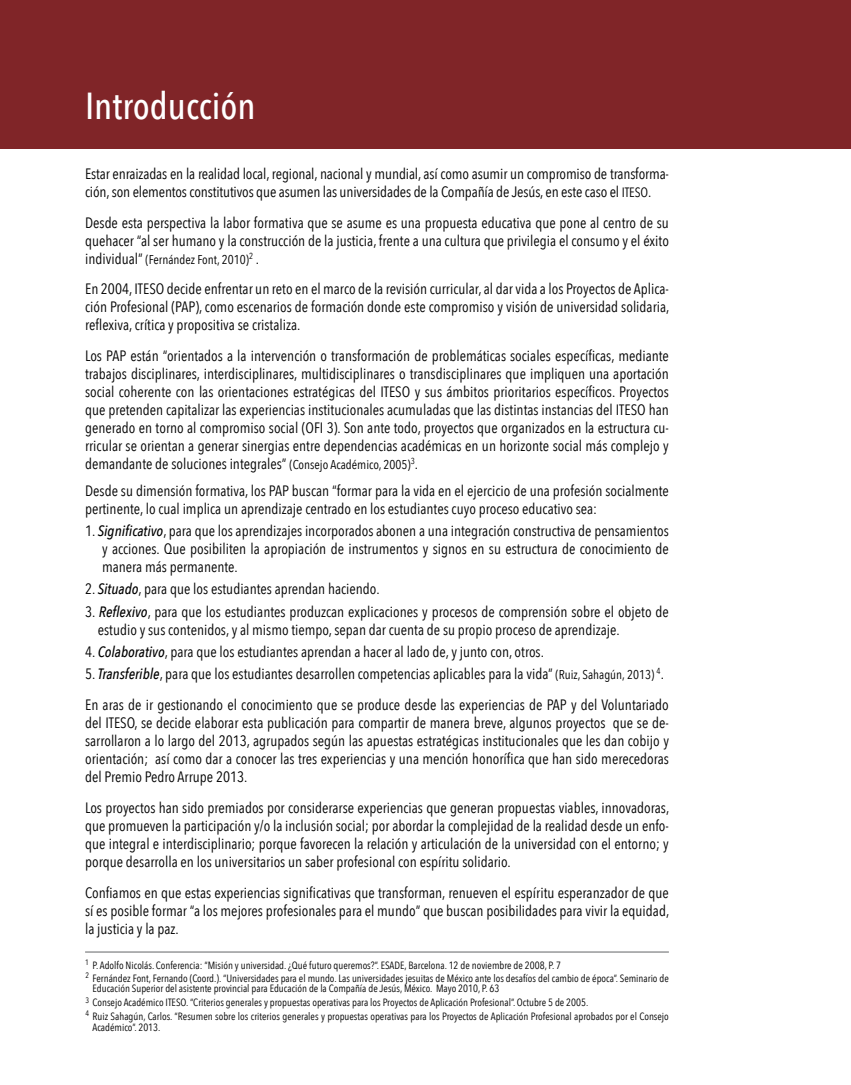
<style>
.page{position:relative;width:851px;height:1085px;background:#fff}
.page>*{position:absolute;margin:0;border:0;box-sizing:border-box;transform-origin:0 0}
.t1{font:500 37.5px "Avenir Next Condensed";color:#fff}
.t2{font:15px/18px "Avenir Next Condensed";color:#000;text-align:justify}
.t3{font:12.75px "Avenir Next Condensed";color:#000}
.t4{font:10.5px/14.1px "Avenir Next Condensed";color:#000}
.t5{font:7.8px/13.4px "Avenir Next Condensed";color:#000}
.s1{font-size:13.5px}
.s2{font-size:15px}
.s3{font-size:12.75px}
.s4{font-weight:500;font-style:italic}
</style>
<div class="page">
<div style="left:0;top:0;width:850px;height:149px;background:#802528"></div>
<hr style="left:85px;top:951px;width:583px;height:1px;background:#636466">
<h1 class="t1" style="left:85px;top:83px;width:172px">Introducción</h1>
<p class="t2" style="left:85px;top:164px;width:585px">Estar enraizadas en la realidad local, regional, nacional y mundial, así como asumir un compromiso de transforma&shy;ción, son elementos constitutivos que asumen las universidades de la Compañía de Jesús, en este caso el <span class="s1">ITESO</span>.</p>
<p class="t2" style="left:85px;top:213px;width:585px">Desde esta perspectiva la labor formativa que se asume es una propuesta educativa que pone al centro de su quehacer “al ser humano y la construcción de la justicia, frente a una cultura que privilegia el consumo y el éxito</p>
<p class="t3" style="left:85px;top:251px;width:175px"><span class="s2">individual”</span> (Fernández Font, 2010)<sup>2</sup> <span class="s2">.</span></p>
<p class="t2" style="left:85px;top:280px;width:585px">En 2004, ITESO decide enfrentar un reto en el marco de la revisión curricular, al dar vida a los Proyectos de Aplica&shy;ción Profesional (PAP), como escenarios de formación donde este compromiso y visión de universidad solidaria, reflexiva, crítica y propositiva se cristaliza.</p>
<p class="t2" style="left:85px;top:347px;width:585px">Los PAP están “orientados a la intervención o transformación de problemáticas sociales específicas, mediante trabajos disciplinares, interdisciplinares, multidisciplinares o transdisciplinares que impliquen una aportación social coherente con las orientaciones estratégicas del ITESO y sus ámbitos prioritarios específicos. Proyectos que pretenden capitalizar las experiencias institucionales acumuladas que las distintas instancias del ITESO han generado en torno al compromiso social (OFI 3). Son ante todo, proyectos que organizados en la estructura cu&shy;rricular se orientan a generar sinergias entre dependencias académicas en un horizonte social más complejo y demandante de soluciones integrales” <span class="s3">(Consejo Académico, 2005)</span><sup>3</sup>.</p>
<p class="t2" style="left:85px;top:481px;width:585px">Desde su dimensión formativa, los PAP buscan “formar para la vida en el ejercicio de una profesión socialmente pertinente, lo cual implica un aprendizaje centrado en los estudiantes cuyo proceso educativo sea:</p>
<p class="t2" style="left:102px;top:521px;width:568px;text-indent:-17px">1. <span class="s4">Significativo</span>, para que los aprendizajes incorporados abonen a una integración constructiva de pensamientos y acciones. Que posibiliten la apropiación de instrumentos y signos en su estructura de conocimiento de manera más permanente.</p>
<p class="t2" style="left:85px;top:580px;width:296px">2. <span class="s4">Situado</span>, para que los estudiantes aprendan haciendo.</p>
<p class="t2" style="left:98px;top:602px;width:572px;text-indent:-13px">3. <span class="s4">Reflexivo</span>, para que los estudiantes produzcan explicaciones y procesos de comprensión sobre el objeto de estudio y sus contenidos, y al mismo tiempo, sepan dar cuenta de su propio proceso de aprendizaje.</p>
<p class="t2" style="left:85px;top:642px;width:460px">4. <span class="s4">Colaborativo</span>, para que los estudiantes aprendan a hacer al lado de, y junto con, otros.</p>
<p class="t2" style="left:85px;top:658px;width:585px;line-height:30.8px">5. <span class="s4">Transferible</span>, para que los estudiantes desarrollen competencias aplicables para la vida” <span class="s3">(Ruiz, Sahagún, 2013)</span> <sup>4</sup>.<br>En aras de ir gestionando el conocimiento que se produce desde las experiencias de PAP y del Voluntariado</p>
<p class="t2" style="left:85px;top:713px;width:585px">del ITESO, se decide elaborar esta publicación para compartir de manera breve, algunos proyectos que se de&shy;sarrollaron a lo largo del 2013, agrupados según las apuestas estratégicas institucionales que les dan cobijo y orientación; así como dar a conocer las tres experiencias y una mención honorífica que han sido merecedoras del Premio Pedro Arrupe 2013.</p>
<p class="t2" style="left:85px;top:798px;width:585px">Los proyectos han sido premiados por considerarse experiencias que generan propuestas viables, innovadoras, que promueven la participación y/o la inclusión social; por abordar la complejidad de la realidad desde un enfo&shy;que integral e interdisciplinario; porque favorecen la relación y articulación de la universidad con el entorno; y porque desarrolla en los universitarios un saber profesional con espíritu solidario.</p>
<p class="t2" style="left:85px;top:883px;width:585px">Confiamos en que estas experiencias significativas que transforman, renueven el espíritu esperanzador de que sí es posible formar “a los mejores profesionales para el mundo” que buscan posibilidades para vivir la equidad, la justicia y la paz.</p>
<p class="t5" style="left:85px;top:955px;width:6px">1<br>2</p>
<p class="t5" style="left:85px;top:993px;width:5px">3<br>4</p>
<p class="t4" style="left:92px;top:958px;width:578px;line-height:12.6px">P. Adolfo Nicolás. Conferencia: “Misión y universidad. ¿Qué futuro queremos?”. ESADE, Barcelona. 12 de noviembre de 2008, P. 7<br>Fernández Font, Fernando (Coord.). “Universidades para el mundo. Las universidades jesuitas de México ante los desafíos del cambio de época”. Seminario de</p>
<p class="t4" style="left:92px;top:981px;width:577px">Educación Superior del asistente provincial para Educación de la Compañía de Jesús, México. Mayo 2010, P. 63<br>Consejo Académico ITESO. “Criterios generales y propuestas operativas para los Proyectos de Aplicación Profesional”. Octubre 5 de 2005.<br>Ruiz Sahagún, Carlos. “Resumen sobre los criterios generales y propuestas operativas para los Proyectos de Aplicación Profesional aprobados por el Consejo</p>
<p class="t4" style="left:92px;top:1019px;width:69px">Académico”. 2013.</p>
</div>
